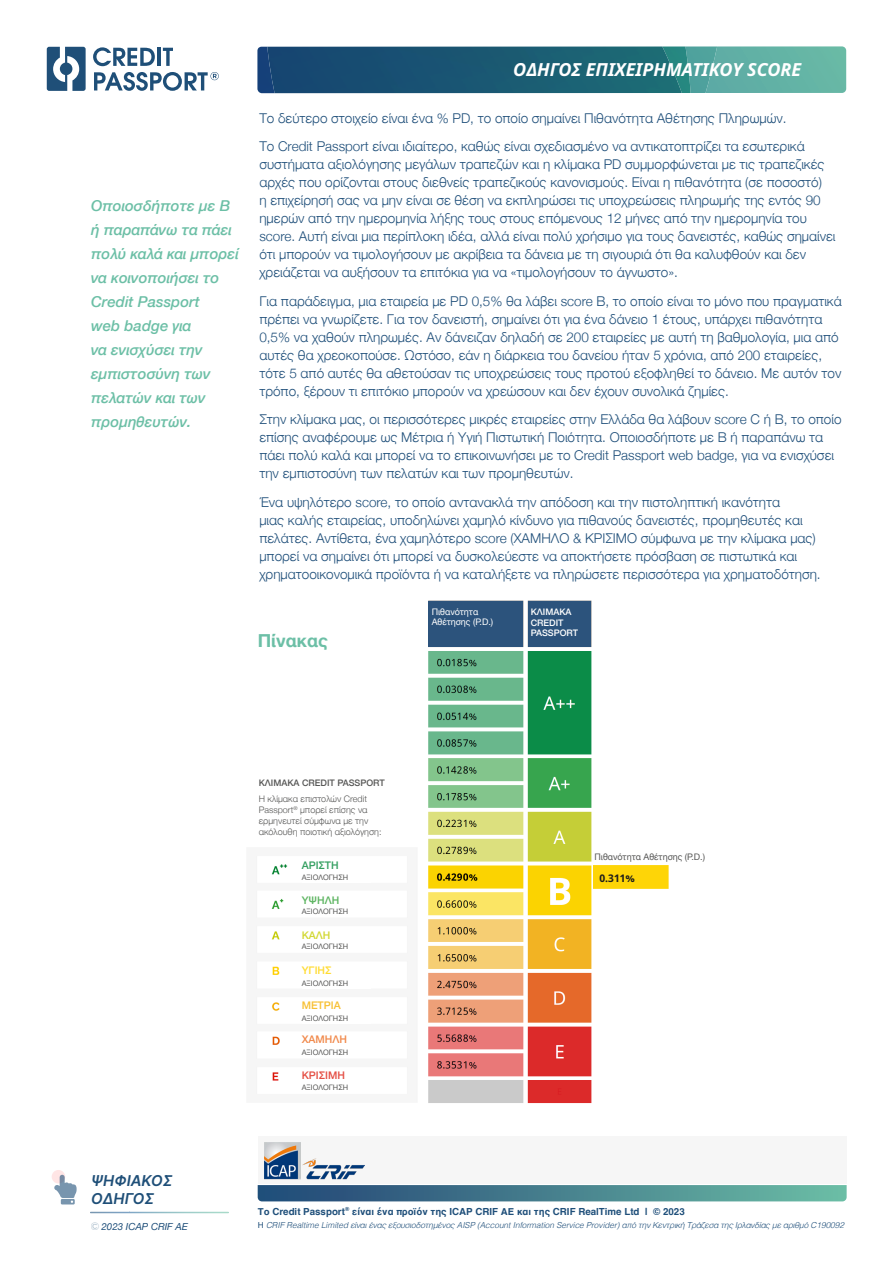
<style>
.page{position:relative;width:893px;height:1263px;background:#fff}
.page>*{position:absolute;margin:0;border:0;box-sizing:border-box;transform-origin:0 0}
.t1{font:italic 700 18px "Noto Sans";color:#fff}
.t2{font:700 18px "Helvetica Neue";color:#6cbfa6}
.t3{font:italic 500 15px/24px "Helvetica Neue";color:#6cbfa6}
.t4{font:15px/18px "Inter";color:#1f4f78}
.t5{font:300 13.5px/18px "Helvetica Neue";color:#1f4f7a}
.t6{font:500 10.5px "Helvetica Neue";color:#e44e43}
.t7{font:500 10.5px "Helvetica Neue";color:#339f60}
.t8{font:500 10.5px "Helvetica Neue";color:#f7c033}
.t9{font:500 10.5px "Helvetica Neue";color:#f1894b}
.t10{font:700 10.5px "Noto Sans";color:#1d1d1b}
.t11{font:500 10.5px "Helvetica Neue";color:#5cb460}
.t12{font:500 10.5px "Helvetica Neue";color:#ffdc33}
.t13{font:500 10.5px "Helvetica Neue";color:#d2d833}
.t14{font:700 9.75px "Helvetica";color:#1f4f7a}
.t15{font:italic 9.75px "Helvetica Neue";color:#1f4f7a}
.t16{font:300 9px/10.8px "Helvetica Neue";color:#575756}
.t17{font:9px "Helvetica Neue";color:#575756}
.t18{font:9px/10.8px "Helvetica Neue";color:#fff}
.t19{font:500 9px "Helvetica Neue";color:#575756}
.t20{font:500 9px/10.8px "Helvetica Neue";color:#fff}
.t21{font:italic 300 8.25px "Helvetica";color:#1f4f7a}
.t22{font:7.5px "Helvetica Neue";color:#575756}
.s1{font-family:"Raleway";font-size:10.5px;color:#a6bac9}
.s2{font-family:"Arial";font-weight:400;font-style:normal}
</style>
<div class="page">
<svg style="left:93px;top:47px;width:62px;height:19px"></svg>
<hr style="left:157px;top:48px;width:4px;height:18px;background:#1f4f78">
<svg style="left:163px;top:48px;width:10px;height:18px"></svg>
<svg style="left:94px;top:72px;width:125px;height:19px"></svg>
<svg style="left:47px;top:47px;width:39px;height:44px"></svg>
<div style="left:258px;top:1136px;width:588px;height:48px;background:#f6f6f6"></div>
<svg style="left:258px;top:1185px;width:589px;height:16px;background:#47818e"></svg>
<svg style="left:260px;top:46px;width:586px;height:47px;background:#65b1a7"></svg>
<img style="left:682px;top:47px;width:9px;height:46px">
<img style="left:257px;top:47px;width:10px;height:46px">
<img style="left:267px;top:47px;width:415px;height:46px">
<svg style="left:90px;top:1212px;width:139px;height:1px"></svg>
<div style="left:52px;top:1170px;width:13px;height:13px;background:#ffe5e5;border-radius:50%"></div>
<svg style="left:54px;top:1175px;width:23px;height:29px"></svg>
<img style="left:264px;top:1142px;width:101px;height:37px">
<img style="left:527px;top:600px;width:67px;height:504px">
<img style="left:429px;top:600px;width:95px;height:503px">
<img style="left:594px;top:865px;width:33px;height:24px">
<img style="left:627px;top:865px;width:42px;height:24px">
<img style="left:256px;top:856px;width:152px;height:238px">
<div style="left:302px;top:873px;width:69px;height:10px;background:#fff"></div>
<div style="left:302px;top:859px;width:96px;height:14px;background:#fff"></div>
<div style="left:302px;top:893px;width:96px;height:14px;background:#fff"></div>
<div style="left:302px;top:928px;width:96px;height:14px;background:#fff"></div>
<div style="left:302px;top:964px;width:96px;height:13px;background:#fff"></div>
<div style="left:302px;top:999px;width:96px;height:14px;background:#fff"></div>
<div style="left:302px;top:1033px;width:96px;height:14px;background:#fff"></div>
<div style="left:302px;top:1068px;width:96px;height:14px;background:#fff"></div>
<div style="left:302px;top:907px;width:69px;height:10px;background:#fff"></div>
<div style="left:302px;top:942px;width:69px;height:10px;background:#fff"></div>
<div style="left:302px;top:979px;width:69px;height:9px;background:#fff"></div>
<div style="left:302px;top:1014px;width:69px;height:10px;background:#fff"></div>
<div style="left:302px;top:1048px;width:69px;height:10px;background:#fff"></div>
<div style="left:302px;top:1083px;width:69px;height:10px;background:#fff"></div>
<div style="left:528px;top:601px;width:63px;height:46px;background:#2c537c"></div>
<div style="left:429px;top:601px;width:94px;height:46px;background:#2c537c"></div>
<p class="t3" style="left:91px;top:193px;width:149px">Οποιοσδήποτε με Β ή παραπάνω τα πάει πολύ καλά και μπορεί να κοινοποιήσει το<br>Credit Passport<br>web badge για<br>να ενισχύσει την εμπιστοσύνη των πελατών και των προμηθευτών.</p>
<h1 class="t1" style="left:513px;top:56px;width:290px">ΟΔΗΓΟΣ ΕΠΙΧΕΙΡΗΜΑΤΙΚΟΥ SCORE</h1>
<p class="t5" style="left:259px;top:108px;width:529px">Το δεύτερο στοιχείο είναι ένα % PD, το οποίο σημαίνει Πιθανότητα Αθέτησης Πληρωμών.</p>
<p class="t5" style="left:259px;top:137px;width:578px">Το Credit Passport είναι ιδιαίτερο, καθώς είναι σχεδιασμένο να αντικατοπτρίζει τα εσωτερικά συστήματα αξιολόγησης μεγάλων τραπεζών και η κλίμακα PD συμμορφώνεται με τις τραπεζικές αρχές που ορίζονται στους διεθνείς τραπεζικούς κανονισμούς. Είναι η πιθανότητα (σε ποσοστό)<br>η επιχείρησή σας να μην είναι σε θέση να εκπληρώσει τις υποχρεώσεις πληρωμής της εντός 90 ημερών από την ημερομηνία λήξης τους στους επόμενους 12 μήνες από την ημερομηνία του score. Αυτή είναι μια περίπλοκη ιδέα, αλλά είναι πολύ χρήσιμο για τους δανειστές, καθώς σημαίνει ότι μπορούν να τιμολογήσουν με ακρίβεια τα δάνεια με τη σιγουριά ότι θα καλυφθούν και δεν χρειάζεται να αυξήσουν τα επιτόκια για να «τιμολογήσουν το άγνωστο».</p>
<p class="t5" style="left:259px;top:291px;width:584px">Για παράδειγμα, μια εταιρεία με PD 0,5% θα λάβει score Β, το οποίο είναι το μόνο που πραγματικά πρέπει να γνωρίζετε. Για τον δανειστή, σημαίνει ότι για ένα δάνειο 1 έτους, υπάρχει πιθανότητα 0,5% να χαθούν πληρωμές. Αν δάνειζαν δηλαδή σε 200 εταιρείες με αυτή τη βαθμολογία, μια από αυτές θα χρεοκοπούσε. Ωστόσο, εάν η διάρκεια του δανείου ήταν 5 χρόνια, από 200 εταιρείες, τότε 5 από αυτές θα αθετούσαν τις υποχρεώσεις τους προτού εξοφληθεί το δάνειο. Με αυτόν τον τρόπο, ξέρουν τι επιτόκιο μπορούν να χρεώσουν και δεν έχουν συνολικά ζημίες.</p>
<p class="t5" style="left:259px;top:410px;width:584px">Στην κλίμακα μας, οι περισσότερες μικρές εταιρείες στην Ελλάδα θα λάβουν score C ή B, το οποίο επίσης αναφέρουμε ως Μέτρια ή Υγιή Πιστωτική Ποιότητα. Οποιοσδήποτε με Β ή παραπάνω τα πάει πολύ καλά και μπορεί να το επικοινωνήσει με το Credit Passport web badge, για να ενισχύσει την εμπιστοσύνη των πελατών και των προμηθευτών.</p>
<p class="t5" style="left:259px;top:492px;width:563px">Ένα υψηλότερο score, το οποίο αντανακλά την απόδοση και την πιστοληπτική ικανότητα<br>μιας καλής εταιρείας, υποδηλώνει χαμηλό κίνδυνο για πιθανούς δανειστές, προμηθευτές και πελάτες. Αντίθετα, ένα χαμηλότερο score (ΧΑΜΗΛΟ &amp; ΚΡΙΣΙΜΟ σύμφωνα με την κλίμακα μας) μπορεί να σημαίνει ότι μπορεί να δυσκολεύεστε να αποκτήσετε πρόσβαση σε πιστωτικά και χρηματοοικονομικά προϊόντα ή να καταλήξετε να πληρώσετε περισσότερα για χρηματοδότηση.</p>
<p class="t2" style="left:258px;top:627px;width:72px">Πίνακας</p>
<p class="t18" style="left:432px;top:606px;width:63px">Πιθανότητα<br>Αθέτησης (P.D.)</p>
<p class="t20" style="left:531px;top:605px;width:49px">ΚΛΙΜΑΚΑ<br>CREDIT<br>PASSPORT</p>
<p class="t4" style="left:91px;top:1171px;width:83px">ΨΗΦΙΑΚΟΣ<br>ΟΔΗΓΟΣ</p>
<p class="t19" style="left:259px;top:776px;width:128px">ΚΛΙΜΑΚΑ CREDIT PASSPORT</p>
<p class="t16" style="left:259px;top:793px;width:124px">Η κλίμακα επιστολών Credit<br>Passport<sup>®</sup> μπορεί επίσης να ερμηνευτεί σύμφωνα με την ακόλουθη ποιοτική αξιολόγηση:</p>
<p class="t22" style="left:302px;top:872px;width:48px">ΑΞΙΟΛΟΓΗΣΗ</p>
<p class="t7" style="left:302px;top:857px;width:39px">ΑΡΙΣΤΗ</p>
<p class="t11" style="left:302px;top:891px;width:39px">ΥΨΗΛΗ</p>
<p class="t13" style="left:302px;top:926px;width:30px">ΚΑΛΗ</p>
<p class="t12" style="left:302px;top:962px;width:31px">ΥΓΙΗΣ</p>
<p class="t8" style="left:302px;top:997px;width:41px">ΜΕΤΡΙΑ</p>
<p class="t9" style="left:302px;top:1031px;width:47px">ΧΑΜΗΛΗ</p>
<p class="t6" style="left:302px;top:1066px;width:45px">ΚΡΙΣΙΜΗ</p>
<p class="t22" style="left:302px;top:906px;width:48px">ΑΞΙΟΛΟΓΗΣΗ</p>
<p class="t22" style="left:302px;top:941px;width:48px">ΑΞΙΟΛΟΓΗΣΗ</p>
<p class="t22" style="left:302px;top:978px;width:48px">ΑΞΙΟΛΟΓΗΣΗ</p>
<p class="t22" style="left:302px;top:1013px;width:48px">ΑΞΙΟΛΟΓΗΣΗ</p>
<p class="t22" style="left:302px;top:1047px;width:48px">ΑΞΙΟΛΟΓΗΣΗ</p>
<p class="t22" style="left:302px;top:1082px;width:48px">ΑΞΙΟΛΟΓΗΣΗ</p>
<p class="t17" style="left:594px;top:850px;width:112px">Πιθανότητα Αθέτησης (P.D.)</p>
<p class="t10" style="left:599px;top:870px;width:37px">0.311%</p>
<p class="t14" style="left:258px;top:1205px;width:428px">Το Credit Passport<sup>®</sup> είναι ένα προϊόν της ICAP CRIF ΑΕ και της CRIF RealTime Ltd | © 2023</p>
<p class="t15" style="left:91px;top:1219px;width:99px"><span class="s1">©</span> 2023 ICAP CRIF ΑΕ</p>
<p class="t21" style="left:258px;top:1218px;width:588px"><span class="s2">Η</span> CRIF Realtime Limited είναι ένας εξουσιοδοτημένος AISP (Account Information Service Provider) από την Κεντρική Τράζεσα της Ιρλανδίας με αριθμό C190092</p>
</div>
